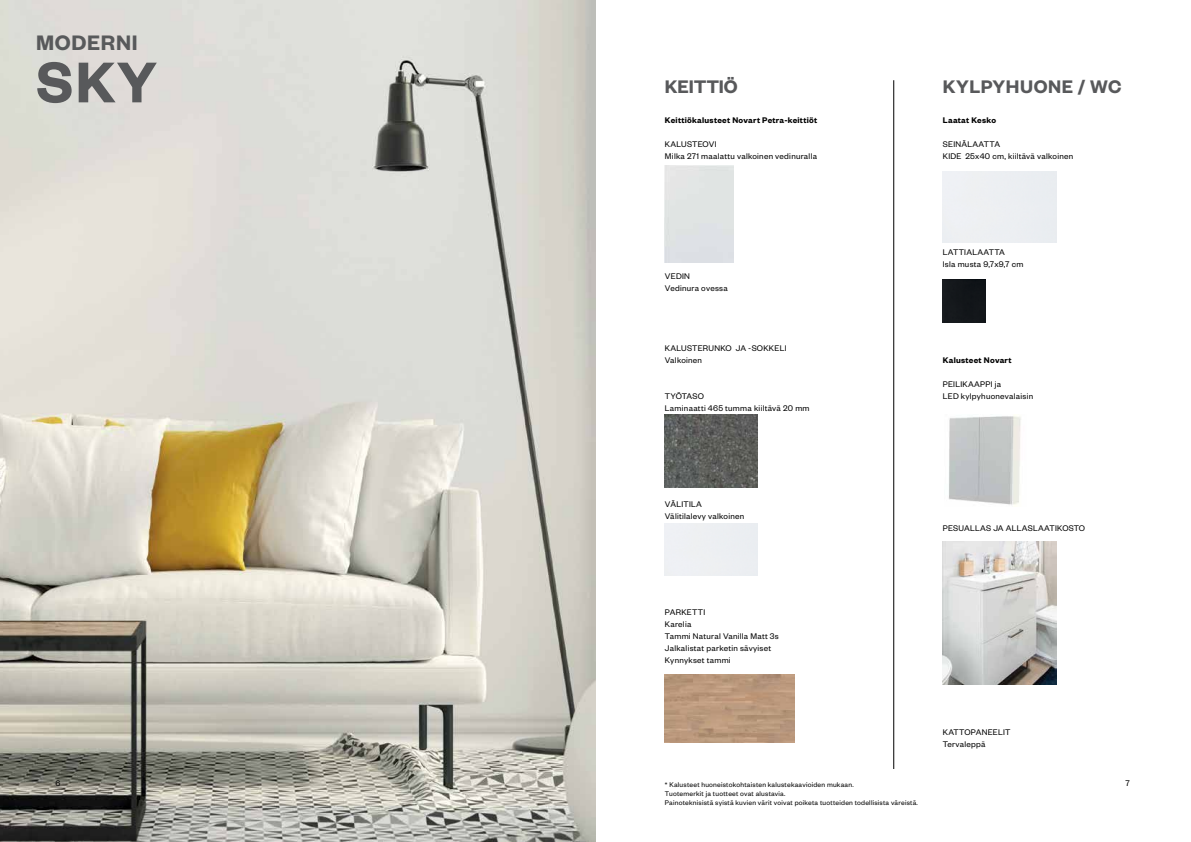
<style>
.page{position:relative;width:1191px;height:842px;background:#fff}
.page>*{position:absolute;margin:0;border:0;box-sizing:border-box;transform-origin:0 0}
.t1{font:600 63px "Founders Grotesk";color:#58595b}
.t2{font:600 23px "Founders Grotesk";letter-spacing:.03em;color:#58595b}
.t3{font:600 20px "Founders Grotesk";letter-spacing:.01em;color:#58595b}
.t4{font:9px/12px "Founders Grotesk";letter-spacing:.03em;color:#000}
.t5{font:600 9px "Founders Grotesk";letter-spacing:.03em;color:#000}
.t6{font:7.5px/9px "Founders Grotesk";letter-spacing:.03em;color:#000}
</style>
<div class="page">
<img style="left:949px;top:415px;width:72px;height:90px">
<img style="left:665px;top:675px;width:129px;height:68px">
<div style="left:942px;top:280px;width:43px;height:42px;background:#13161a"></div>
<img style="left:942px;top:542px;width:114px;height:143px">
<hr style="left:893px;top:80px;width:1px;height:689px;background:#000">
<img style="left:665px;top:414px;width:92px;height:74px">
<img style="left:0;top:0;width:595px;height:842px">
<h2 class="t2" style="left:36px;top:29px;width:103px">MODERNI</h2>
<h1 class="t1" style="left:36px;top:42px;width:122px">SKY</h1>
<h3 class="t3" style="left:665px;top:74px;width:74px">KEITTIÖ</h3>
<h3 class="t3" style="left:942px;top:74px;width:180px">KYLPYHUONE / WC</h3>
<p class="t5" style="left:665px;top:114px;width:154px">Keittiökalusteet Novart Petra-keittiöt</p>
<p class="t4" style="left:665px;top:137px;width:154px">KALUSTEOVI<br>Milka 271 maalattu valkoinen vedinuralla</p>
<p class="t5" style="left:942px;top:114px;width:55px">Laatat Kesko</p>
<p class="t4" style="left:942px;top:137px;width:132px">SEINÄLAATTA<br>KIDE 25x40 cm, kiiltävä valkoinen</p>
<p class="t4" style="left:665px;top:269px;width:64px">VEDIN<br>Vedinura ovessa</p>
<p class="t4" style="left:665px;top:341px;width:123px">KALUSTERUNKO JA -SOKKELI<br>Valkoinen</p>
<p class="t4" style="left:665px;top:389px;width:146px">TYÖTASO<br>Laminaatti 465 tumma kiiltävä 20 mm</p>
<p class="t4" style="left:665px;top:497px;width:81px">VÄLITILA<br>Välitilalevy valkoinen</p>
<p class="t4" style="left:665px;top:605px;width:115px">PARKETTI<br>Karelia<br>Tammi Natural Vanilla Matt 3s<br>Jalkalistat parketin sävyiset<br>Kynnykset tammi</p>
<p class="t4" style="left:942px;top:245px;width:82px">LATTIALAATTA<br>Isla musta 9,7x9,7 cm</p>
<p class="t5" style="left:942px;top:354px;width:70px">Kalusteet Novart</p>
<p class="t4" style="left:942px;top:377px;width:92px">PEILIKAAPPI ja<br>LED kylpyhuonevalaisin</p>
<p class="t4" style="left:942px;top:521px;width:144px">PESUALLAS JA ALLASLAATIKOSTO</p>
<p class="t4" style="left:942px;top:725px;width:69px">KATTOPANEELIT<br>Tervaleppä</p>
<p class="t4" style="left:55px;top:777px;width:6px">6</p>
<p class="t4" style="left:1125px;top:777px;width:6px">7</p>
<p class="t6" style="left:665px;top:779px;width:254px">* Kalusteet huoneistokohtaisten kalustekaavioiden mukaan.<br>Tuotemerkit ja tuotteet ovat alustavia.<br>Painoteknisistä syistä kuvien värit voivat poiketa tuotteiden todellisista väreistä.</p>
</div>
